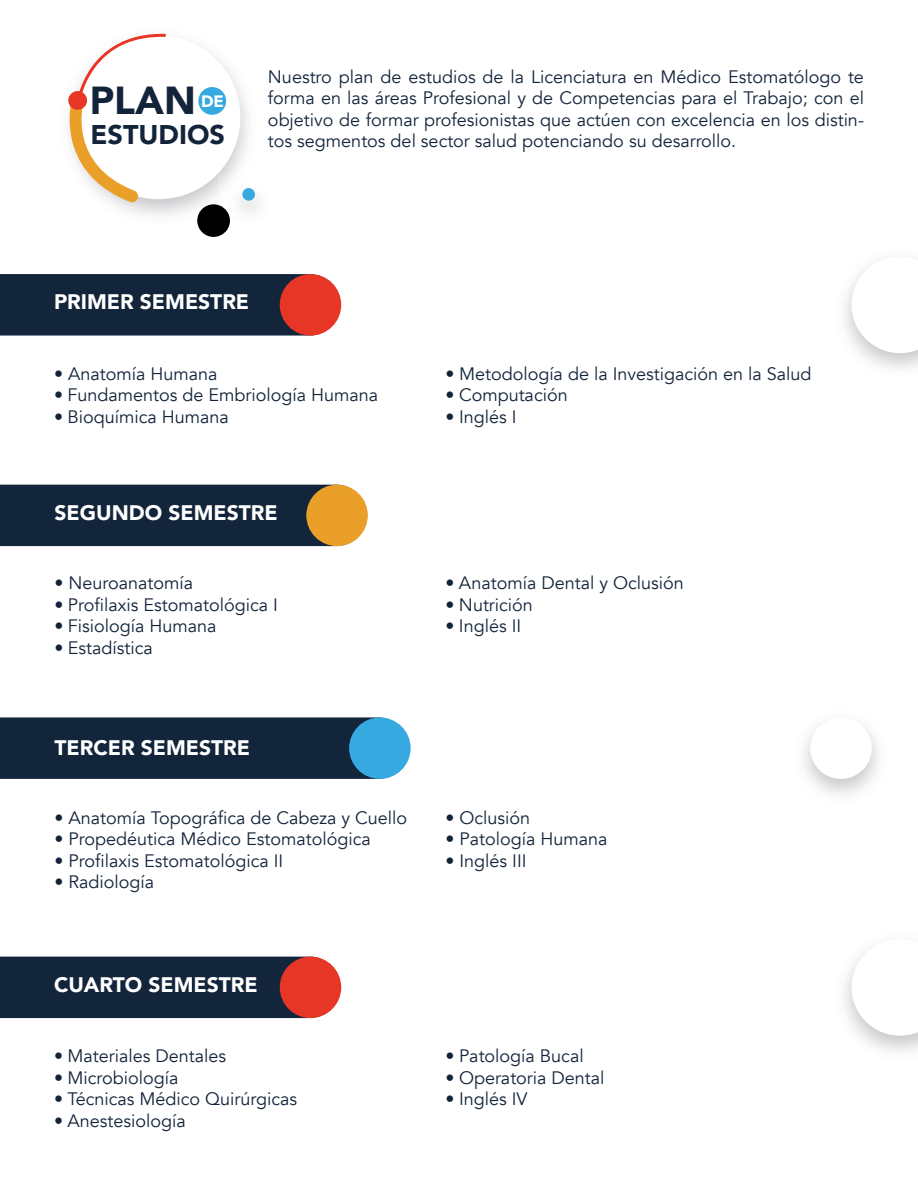
<style>
.page{position:relative;width:918px;height:1188px;background:#fff}
.page>*{position:absolute;margin:0;border:0;box-sizing:border-box;transform-origin:0 0}
.t1{font:900 39px "Avenir";color:#13243a}
.t2{font:900 27px "Avenir";color:#13243a}
.t3{font:900 21px "Avenir";color:#fff}
.t4{font:18px/21.6px "Avenir";color:#13243a;text-align:justify}
.t5{font:900 16.5px "Avenir";color:#fff}
</style>
<div class="page">
<img style="left:111px;top:49px;width:137px;height:181px">
<div style="left:77px;top:35px;width:163px;height:164px;background:#fff;border-radius:50%"></div>
<svg style="left:68px;top:33px;width:98px;height:169px"></svg>
<div style="left:198px;top:87px;width:28px;height:28px;background:#36a9e1;border-radius:50%"></div>
<div style="left:197px;top:204px;width:33px;height:33px;background:#000;border-radius:50%"></div>
<img style="left:220px;top:174px;width:39px;height:56px">
<img style="left:220px;top:206px;width:10px;height:26px">
<div style="left:242px;top:188px;width:13px;height:13px;background:#36a9e1;border-radius:50%"></div>
<div style="left:0;top:274px;width:340px;height:62px;background:#13253b"></div>
<div style="left:280px;top:274px;width:61px;height:62px;background:#e73625;border-radius:50%"></div>
<svg style="left:852px;top:256px;width:66px;height:97px"></svg>
<div style="left:0;top:957px;width:340px;height:61px;background:#13253b"></div>
<div style="left:280px;top:957px;width:61px;height:61px;background:#e73625;border-radius:50%"></div>
<svg style="left:852px;top:939px;width:66px;height:97px"></svg>
<div style="left:0;top:485px;width:367px;height:61px;background:#13253b"></div>
<div style="left:306px;top:485px;width:62px;height:61px;background:#eaa028;border-radius:50%"></div>
<div style="left:0;top:717px;width:408px;height:62px;background:#13253b"></div>
<div style="left:349px;top:717px;width:62px;height:62px;background:#36a9e1;border-radius:50%"></div>
<h1 class="t1" style="left:90px;top:67px;width:108px">PLAN</h1>
<h2 class="t2" style="left:91px;top:112px;width:136px">ESTUDIOS</h2>
<p class="t5" style="left:201px;top:88px;width:24px">DE</p>
<p class="t4" style="left:268px;top:66px;width:598px">Nuestro plan de estudios de la Licenciatura en Médico Estomatólogo te forma en las áreas Profesional y de Competencias para el Trabajo; con el objetivo de formar profesionistas que actúen con excelencia en los distin&shy;tos segmentos del sector salud potenciando su desarrollo.</p>
<p class="t3" style="left:54px;top:284px;width:197px">PRIMER SEMESTRE</p>
<p class="t4" style="left:54px;top:363px;width:165px">• Anatomía Humana</p>
<p class="t4" style="left:54px;top:384px;width:326px">• Fundamentos de Embriología Humana</p>
<p class="t4" style="left:54px;top:406px;width:176px">• Bioquímica Humana</p>
<p class="t3" style="left:54px;top:495px;width:225px">SEGUNDO SEMESTRE</p>
<p class="t4" style="left:54px;top:572px;width:140px">• Neuroanatomía</p>
<p class="t4" style="left:54px;top:594px;width:225px">• Profilaxis Estomatológica I</p>
<p class="t4" style="left:54px;top:616px;width:164px">• Fisiología Humana</p>
<p class="t4" style="left:54px;top:637px;width:100px">• Estadística</p>
<p class="t3" style="left:55px;top:730px;width:197px">TERCER SEMESTRE</p>
<p class="t4" style="left:55px;top:807px;width:354px">• Anatomía Topográfica de Cabeza y Cuello</p>
<p class="t4" style="left:55px;top:829px;width:318px">• Propedéutica Médico Estomatológica</p>
<p class="t4" style="left:55px;top:850px;width:230px">• Profilaxis Estomatológica II</p>
<p class="t4" style="left:55px;top:872px;width:101px">• Radiología</p>
<p class="t3" style="left:54px;top:967px;width:205px">CUARTO SEMESTRE</p>
<p class="t4" style="left:54px;top:1045px;width:174px">• Materiales Dentales</p>
<p class="t4" style="left:54px;top:1067px;width:126px">• Microbiología</p>
<p class="t4" style="left:54px;top:1089px;width:245px">• Técnicas Médico Quirúrgicas</p>
<p class="t4" style="left:54px;top:1110px;width:133px">• Anestesiología</p>
<p class="t4" style="left:446px;top:363px;width:367px">• Metodología de la Investigación en la Salud</p>
<p class="t4" style="left:446px;top:384px;width:124px">• Computación</p>
<p class="t4" style="left:446px;top:406px;width:73px">• Inglés I</p>
<p class="t4" style="left:445px;top:572px;width:240px">• Anatomía Dental y Oclusión</p>
<p class="t4" style="left:445px;top:594px;width:89px">• Nutrición</p>
<p class="t4" style="left:445px;top:616px;width:77px">• Inglés II</p>
<p class="t4" style="left:445px;top:807px;width:86px">• Oclusión</p>
<p class="t4" style="left:445px;top:829px;width:164px">• Patología Humana</p>
<p class="t4" style="left:445px;top:850px;width:83px">• Inglés III</p>
<p class="t4" style="left:446px;top:1045px;width:140px">• Patología Bucal</p>
<p class="t4" style="left:446px;top:1067px;width:161px">• Operatoria Dental</p>
<p class="t4" style="left:446px;top:1089px;width:84px">• Inglés IV</p>
</div>
